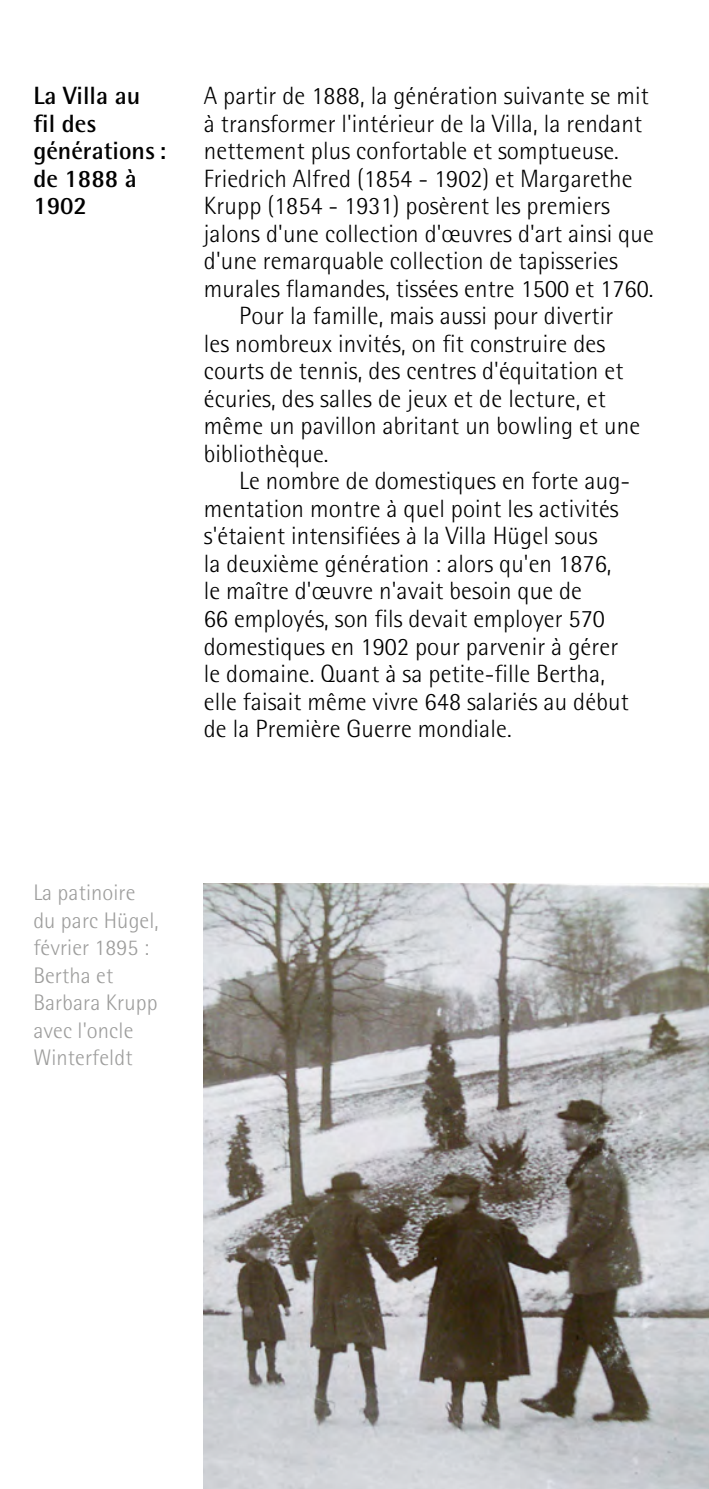
<style>
.page{position:relative;width:709px;height:1489px;background:#fff}
.page>*{position:absolute;margin:0;border:0;box-sizing:border-box;transform-origin:0 0}
.t1{font:300 25px "AT Rotis Semi Sans";letter-spacing:.005em;color:#000}
.t2{font:700 25px/27.5px "AT Rotis Semi Sans";color:#000}
.t3{font:300 22.5px/27.5px "AT Rotis Semi Sans";letter-spacing:.005em;color:#9d9d9c}
</style>
<div class="page">
<img style="left:204px;top:883px;width:505px;height:605px">
<p class="t2" style="left:33px;top:81px;width:134px">La Villa au fil des générations : de 1888 à<br>1902</p>
<p class="t1" style="left:204px;top:81px;width:446px">A partir de 1888, la génération suivante se mit</p>
<p class="t1" style="left:204px;top:109px;width:440px">à transformer l'intérieur de la Villa, la rendant</p>
<p class="t1" style="left:204px;top:136px;width:416px">nettement plus confortable et somptueuse.</p>
<p class="t1" style="left:204px;top:164px;width:430px">Friedrich Alfred (1854 - 1902) et Margarethe</p>
<p class="t1" style="left:204px;top:191px;width:407px">Krupp (1854 - 1931) posèrent les premiers</p>
<p class="t1" style="left:204px;top:219px;width:451px">jalons d'une collection d'œuvres d'art ainsi que</p>
<p class="t1" style="left:204px;top:246px;width:415px">d'une remarquable collection de tapisseries</p>
<p class="t1" style="left:204px;top:274px;width:451px">murales flamandes, tissées entre 1500 et 1760.</p>
<p class="t1" style="left:239px;top:301px;width:375px">Pour la famille, mais aussi pour divertir</p>
<p class="t1" style="left:204px;top:329px;width:403px">les nombreux invités, on fit construire des</p>
<p class="t1" style="left:204px;top:356px;width:421px">courts de tennis, des centres d'équitation et</p>
<p class="t1" style="left:204px;top:384px;width:403px">écuries, des salles de jeux et de lecture, et</p>
<p class="t1" style="left:204px;top:411px;width:438px">même un pavillon abritant un bowling et une</p>
<p class="t1" style="left:204px;top:439px;width:126px">bibliothèque.</p>
<p class="t1" style="left:239px;top:466px;width:392px">Le nombre de domestiques en forte aug-</p>
<p class="t1" style="left:204px;top:494px;width:416px">mentation montre à quel point les activités</p>
<p class="t1" style="left:204px;top:521px;width:395px">s'étaient intensifiées à la Villa Hügel sous</p>
<p class="t1" style="left:204px;top:549px;width:409px">la deuxième génération : alors qu'en 1876,</p>
<p class="t1" style="left:204px;top:576px;width:380px">le maître d'œuvre n'avait besoin que de</p>
<p class="t1" style="left:204px;top:604px;width:403px">66 employés, son fils devait employer 570</p>
<p class="t1" style="left:204px;top:631px;width:416px">domestiques en 1902 pour parvenir à gérer</p>
<p class="t1" style="left:204px;top:659px;width:403px">le domaine. Quant à sa petite-fille Bertha,</p>
<p class="t1" style="left:204px;top:686px;width:426px">elle faisait même vivre 648 salariés au début</p>
<p class="t1" style="left:204px;top:714px;width:309px">de la Première Guerre mondiale.</p>
<p class="t3" style="left:33px;top:878px;width:127px">La patinoire du parc Hügel, février 1895 :<br>Bertha et<br>Barbara Krupp avec l'oncle<br>Winterfeldt</p>
</div>
